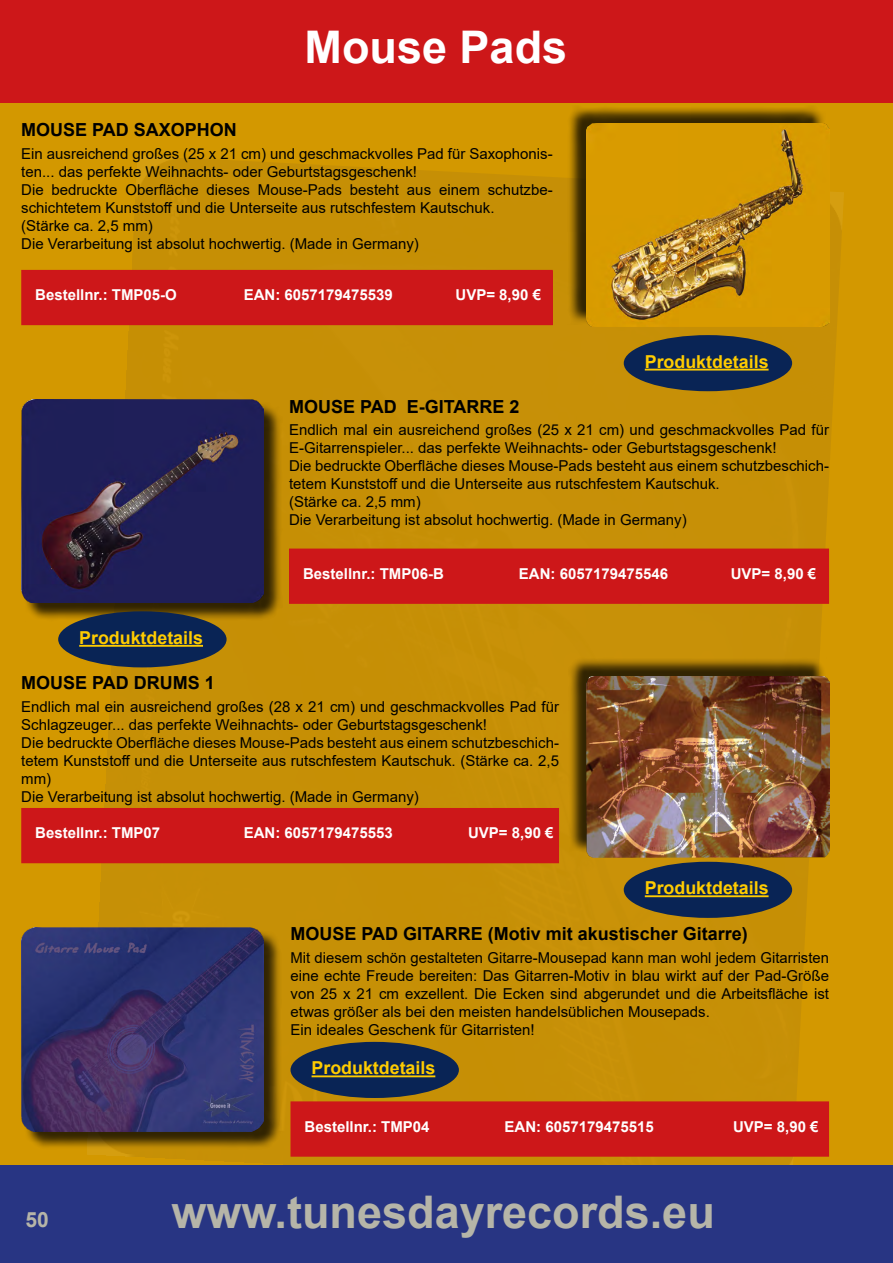
<style>
.page{position:relative;width:893px;height:1263px;background:#fff}
.page>*{position:absolute;margin:0;border:0;box-sizing:border-box;transform-origin:0 0}
.t1{font:700 45px "Arial";color:#b6b5a8}
.t2{font:700 45px "Arial";color:#fff}
.t3{font:700 21px "Arial";color:#b6b5a8}
.t4{font:700 18px "Arial";color:#000}
.t5{font:700 17.85px "Arial";color:#fc0}
.t6{font:15px/18px "Arial";color:#000}
.t7{font:700 15px "Arial";color:#fff}
</style>
<div class="page">
<div style="left:0;top:103px;width:893px;height:1062px;background:#d39800"></div>
<div style="left:0;top:0;width:893px;height:103px;background:#cd1719"></div>
<img style="left:85px;top:155px;width:759px;height:1010px">
<div style="left:567px;top:106px;width:259px;height:219px;background:#000;opacity:.75"></div>
<img style="left:587px;top:123px;width:242px;height:204px">
<div style="left:24px;top:402px;width:258px;height:219px;background:#000;opacity:.75"></div>
<img style="left:21px;top:400px;width:242px;height:202px">
<div style="left:568px;top:657px;width:259px;height:197px;background:#000;opacity:.75"></div>
<img style="left:587px;top:676px;width:242px;height:181px">
<div style="left:0;top:1165px;width:893px;height:98px;background:#283583"></div>
<div style="left:23px;top:929px;width:259px;height:221px;background:#000;opacity:.75"></div>
<img style="left:21px;top:927px;width:242px;height:204px">
<div style="left:22px;top:271px;width:530px;height:53px;background:#cd1719"></div>
<div style="left:21px;top:270px;width:532px;height:55px;border:2px solid #cd1719"></div>
<div style="left:290px;top:549px;width:538px;height:54px;background:#cd1719"></div>
<div style="left:289px;top:549px;width:540px;height:55px;border:2px solid #cd1719"></div>
<div style="left:22px;top:809px;width:536px;height:53px;background:#cd1719"></div>
<div style="left:21px;top:808px;width:538px;height:55px;border:2px solid #cd1719"></div>
<div style="left:291px;top:1102px;width:537px;height:54px;background:#cd1719"></div>
<div style="left:290px;top:1101px;width:539px;height:56px;border:2px solid #cd1719"></div>
<div style="left:624px;top:335px;width:168px;height:56px;background:#092455;border-radius:50%"></div>
<hr style="left:645px;top:369px;width:124px;height:1px;background:#fc0">
<div style="left:58px;top:611px;width:169px;height:56px;background:#092455;border-radius:50%"></div>
<hr style="left:79px;top:645px;width:124px;height:2px;background:#fc0">
<div style="left:624px;top:862px;width:168px;height:56px;background:#092455;border-radius:50%"></div>
<hr style="left:645px;top:895px;width:124px;height:2px;background:#fc0">
<div style="left:290px;top:1042px;width:169px;height:56px;background:#092455;border-radius:50%"></div>
<hr style="left:312px;top:1075px;width:123px;height:2px;background:#fc0">
<p class="t2" style="left:305px;top:15px;width:264px">Mouse Pads</p>
<p class="t4" style="left:21px;top:117px;width:217px">MOUSE PAD SAXOPHON</p>
<p class="t6" style="left:21px;top:145px;width:533px">Ein ausreichend großes (25 x 21 cm) und geschmackvolles Pad für Saxophonis&shy;ten... das perfekte Weihnachts- oder Geburtstagsgeschenk!</p>
<p class="t6" style="left:21px;top:181px;width:533px">Die bedruckte Oberfläche dieses Mouse-Pads besteht aus einem schutzbe&shy;schichtetem Kunststoff und die Unterseite aus rutschfestem Kautschuk.</p>
<p class="t6" style="left:21px;top:217px;width:133px">(Stärke ca. 2,5 mm)</p>
<p class="t6" style="left:21px;top:235px;width:399px">Die Verarbeitung ist absolut hochwertig. (Made in Germany)</p>
<p class="t7" style="left:35px;top:284px;width:143px">Bestellnr.: TMP05-O</p>
<p class="t7" style="left:244px;top:284px;width:151px">EAN: 6057179475539</p>
<p class="t7" style="left:455px;top:284px;width:87px">UVP= 8,90 €</p>
<p class="t5" style="left:645px;top:349px;width:125px">Produktdetails</p>
<p class="t5" style="left:79px;top:625px;width:125px">Produktdetails</p>
<p class="t4" style="left:289px;top:394px;width:232px">MOUSE PAD E-GITARRE 2</p>
<p class="t6" style="left:289px;top:421px;width:541px">Endlich mal ein ausreichend großes (25 x 21 cm) und geschmackvolles Pad für<br>E-Gitarrenspieler... das perfekte Weihnachts- oder Geburtstagsgeschenk!</p>
<p class="t6" style="left:289px;top:457px;width:541px">Die bedruckte Oberfläche dieses Mouse-Pads besteht aus einem schutzbeschich&shy;tetem Kunststoff und die Unterseite aus rutschfestem Kautschuk.</p>
<p class="t6" style="left:289px;top:493px;width:133px">(Stärke ca. 2,5 mm)</p>
<p class="t6" style="left:289px;top:511px;width:399px">Die Verarbeitung ist absolut hochwertig. (Made in Germany)</p>
<p class="t7" style="left:303px;top:563px;width:142px">Bestellnr.: TMP06-B</p>
<p class="t7" style="left:519px;top:563px;width:151px">EAN: 6057179475546</p>
<p class="t7" style="left:731px;top:563px;width:87px">UVP= 8,90 €</p>
<p class="t4" style="left:21px;top:670px;width:195px">MOUSE PAD DRUMS 1</p>
<p class="t6" style="left:21px;top:697px;width:539px">Endlich mal ein ausreichend großes (28 x 21 cm) und geschmackvolles Pad für<br>Schlagzeuger... das perfekte Weihnachts- oder Geburtstagsgeschenk!</p>
<p class="t6" style="left:21px;top:733px;width:539px;text-align:justify">Die bedruckte Oberfläche dieses Mouse-Pads besteht aus einem schutzbeschich&shy;tetem Kunststoff und die Unterseite aus rutschfestem Kautschuk. (Stärke ca. 2,5 mm)</p>
<p class="t6" style="left:21px;top:787px;width:399px">Die Verarbeitung ist absolut hochwertig. (Made in Germany)</p>
<p class="t7" style="left:35px;top:822px;width:127px">Bestellnr.: TMP07</p>
<p class="t7" style="left:244px;top:822px;width:151px">EAN: 6057179475553</p>
<p class="t7" style="left:468px;top:822px;width:87px">UVP= 8,90 €</p>
<p class="t5" style="left:645px;top:875px;width:125px">Produktdetails</p>
<p class="t4" style="left:290px;top:921px;width:459px">MOUSE PAD GITARRE (Motiv mit akustischer Gitarre)</p>
<p class="t6" style="left:290px;top:948px;width:540px;text-align:justify">Mit diesem schön gestalteten Gitarre-Mousepad kann man wohl jedem Gitarristen eine echte Freude bereiten: Das Gitarren-Motiv in blau wirkt auf der Pad-Größe von 25 x 21 cm exzellent. Die Ecken sind abgerundet und die Arbeitsfläche ist etwas größer als bei den meisten handelsüblichen Mousepads.</p>
<p class="t6" style="left:290px;top:1020px;width:246px">Ein ideales Geschenk für Gitarristen!</p>
<p class="t5" style="left:312px;top:1056px;width:125px">Produktdetails</p>
<p class="t3" style="left:26px;top:1205px;width:25px">50</p>
<p class="t7" style="left:304px;top:1116px;width:127px">Bestellnr.: TMP04</p>
<p class="t7" style="left:505px;top:1116px;width:151px">EAN: 6057179475515</p>
<p class="t7" style="left:733px;top:1116px;width:87px">UVP= 8,90 €</p>
<p class="t1" style="left:171px;top:1180px;width:545px">www.tunesdayrecords.eu</p>
</div>
